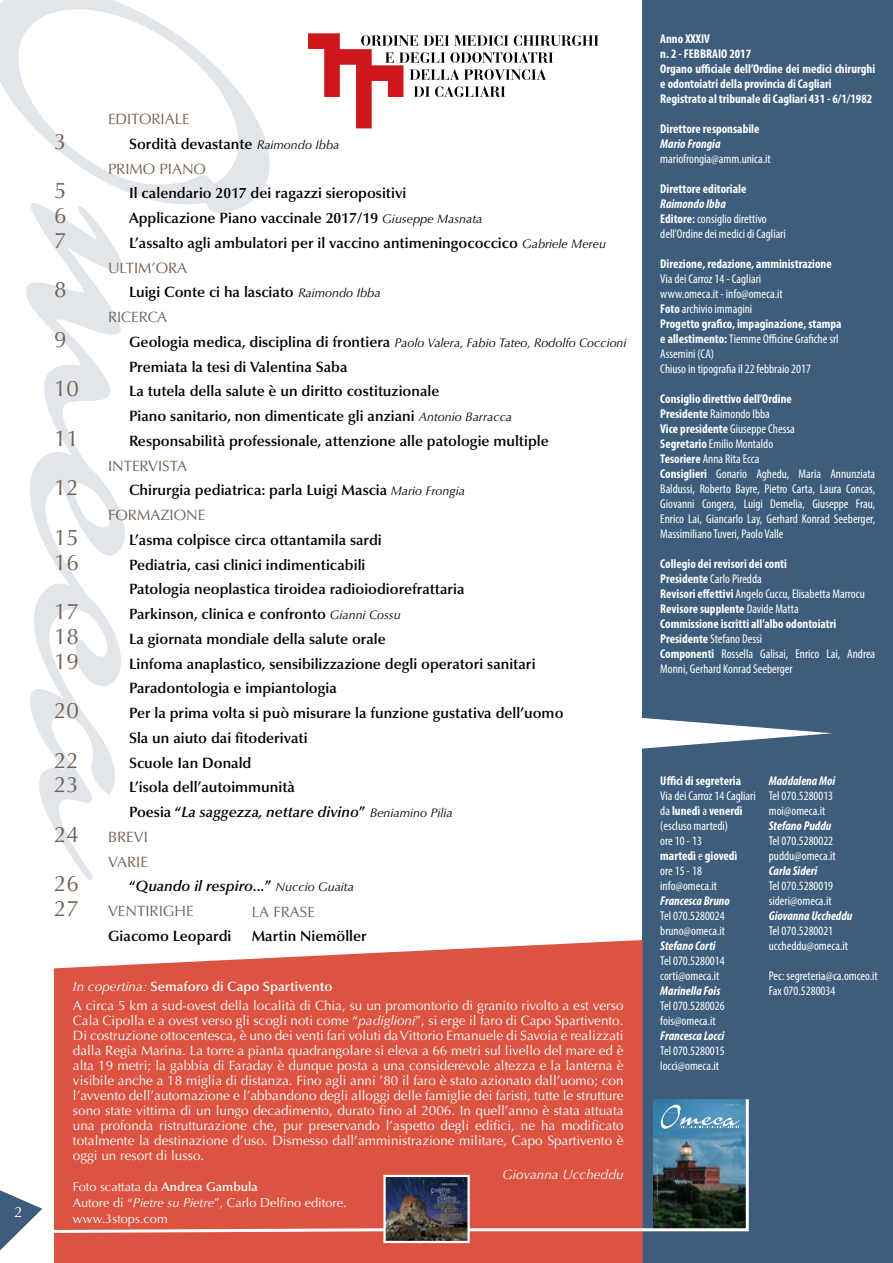
<style>
.page{position:relative;width:893px;height:1263px;background:#fff}
.page>*{position:absolute;margin:0;border:0;box-sizing:border-box;transform-origin:0 0}
.t1{font:22.5px "Optima LT Std";color:#736052}
.t2{font:600 15px/24.8px "Optima LT Std";color:#000}
.t3{font:15px/24.8px "Optima LT Std";color:#736052}
.t4{font:italic 600 15px "Optima LT Std";color:#000}
.t5{font:15px "Optima LT Std";color:#fff}
.t6{font:13.5px/15px "Optima LT Std";color:#fff}
.t7{font:italic 13.5px "Optima LT Std";color:#fff}
.t8{font:condensed 12.75px/15px "Myriad Pro";color:#fff}
.t9{font:700 condensed 12.75px/15px "Myriad Pro";color:#fff}
.t10{font:italic 700 condensed 12.75px "Myriad Pro";color:#fff}
.t11{font:12.75px/16.2px "Optima LT Std";color:#fff}
.t12{font:italic 12.45px "Optima LT Std";color:#000}
.s1{font-weight:400;font-style:italic;font-size:12.45px}
.s2{font-weight:400;color:#736052}
.s3{font-weight:600;font-style:normal;font-size:15px}
.s4{font-style:italic}
.s5{font-style:normal}
.s6{font-weight:400;font-size:12.45px}
.s7{font-weight:600}
.s8{font-weight:700;font-style:italic}
.s9{font-weight:700}
.s10{font-weight:400}
</style>
<div class="page">
<div style="left:643px;top:0;width:250px;height:1263px;background:#3e5d7c"></div>
<svg style="left:0;top:0;width:270px;height:213px"></svg>
<svg style="left:26px;top:203px;width:99px;height:677px"></svg>
<svg style="left:54px;top:940px;width:589px;height:323px;background:#de604f"></svg>
<svg style="left:642px;top:717px;width:190px;height:33px"></svg>
<svg style="left:308px;top:33px;width:290px;height:95px"></svg>
<svg style="left:54px;top:1096px;width:695px;height:138px;background:#c5594d"></svg>
<img style="left:382px;top:1174px;width:89px;height:70px">
<svg style="left:0;top:1190px;width:42px;height:61px"></svg>
<p class="t5" style="left:15px;top:1203px;width:10px">2</p>
<p class="t3" style="left:108px;top:107px;width:83px">EDITORIALE</p>
<h1 class="t1" style="left:54px;top:128px;width:14px">3</h1>
<p class="t2" style="left:108px;top:132px;width:233px;text-indent:21px">Sordità devastante <span class="s1">Raimondo Ibba<br></span><span class="s2">PRIMO PIANO</span></p>
<h1 class="t1" style="left:54px;top:178px;width:14px">5</h1>
<p class="t2" style="left:129px;top:181px;width:279px">Il calendario 2017 dei ragazzi sieropositivi</p>
<h1 class="t1" style="left:54px;top:202px;width:14px">6</h1>
<p class="t2" style="left:129px;top:206px;width:355px">Applicazione Piano vaccinale 2017/19 <span class="s1">Giuseppe Masnata</span></p>
<h1 class="t1" style="left:54px;top:227px;width:14px">7</h1>
<p class="t2" style="left:108px;top:231px;width:499px;text-indent:21px">L’assalto agli ambulatori per il vaccino antimeningococcico <span class="s1">Gabriele Mereu<br></span><span class="s2">ULTIM’ORA</span></p>
<h1 class="t1" style="left:54px;top:277px;width:14px">8</h1>
<p class="t2" style="left:108px;top:280px;width:274px;text-indent:21px">Luigi Conte ci ha lasciato <span class="s1">Raimondo Ibba<br></span><span class="s2">RICERCA</span></p>
<h1 class="t1" style="left:54px;top:326px;width:14px">9</h1>
<p class="t12" style="left:129px;top:335px;width:499px"><span class="s3">Geologia medica, disciplina di frontiera</span> Paolo Valera, Fabio Tateo, Rodolfo Coccioni</p>
<p class="t2" style="left:129px;top:354px;width:220px">Premiata la tesi di Valentina Saba</p>
<h1 class="t1" style="left:54px;top:376px;width:26px">10</h1>
<p class="t2" style="left:129px;top:379px;width:385px">La tutela della salute è un diritto costituzionale<br>Piano sanitario, non dimenticate gli anziani <span class="s1">Antonio Barracca</span></p>
<h1 class="t1" style="left:54px;top:425px;width:26px">11</h1>
<p class="t2" style="left:129px;top:429px;width:421px">Responsabilità professionale, attenzione alle patologie multiple</p>
<p class="t3" style="left:108px;top:453px;width:80px">INTERVISTA</p>
<h1 class="t1" style="left:54px;top:475px;width:26px">12</h1>
<p class="t2" style="left:108px;top:478px;width:358px;text-indent:21px">Chirurgia pediatrica: parla Luigi Mascia <span class="s1">Mario Frongia<br></span><span class="s2">FORMAZIONE</span></p>
<h1 class="t1" style="left:54px;top:524px;width:26px">15</h1>
<p class="t2" style="left:129px;top:528px;width:254px">L’asma colpisce circa ottantamila sardi</p>
<h1 class="t1" style="left:54px;top:549px;width:26px">16</h1>
<p class="t2" style="left:129px;top:552px;width:337px">Pediatria, casi clinici indimenticabili<br>Patologia neoplastica tiroidea radioiodiorefrattaria</p>
<h1 class="t1" style="left:54px;top:598px;width:26px">17</h1>
<p class="t2" style="left:129px;top:602px;width:273px">Parkinson, clinica e confronto <span class="s1">Gianni Cossu</span></p>
<h1 class="t1" style="left:54px;top:623px;width:26px">18</h1>
<p class="t2" style="left:129px;top:627px;width:258px">La giornata mondiale della salute orale</p>
<h1 class="t1" style="left:54px;top:648px;width:26px">19</h1>
<p class="t2" style="left:129px;top:651px;width:408px">Linfoma anaplastico, sensibilizzazione degli operatori sanitari<br>Paradontologia e impiantologia</p>
<h1 class="t1" style="left:54px;top:697px;width:26px">20</h1>
<p class="t2" style="left:129px;top:701px;width:436px">Per la prima volta si può misurare la funzione gustativa dell’uomo<br>Sla un aiuto dai fitoderivati</p>
<h1 class="t1" style="left:54px;top:747px;width:26px">22</h1>
<p class="t2" style="left:129px;top:750px;width:124px">Scuole Ian Donald</p>
<h1 class="t1" style="left:54px;top:772px;width:26px">23</h1>
<p class="t2" style="left:129px;top:775px;width:325px">L’isola dell’autoimmunità<br>Poesia “<span class="s4">La saggezza, nettare divino</span>” <span class="s1">Beniamino Pilia</span></p>
<h1 class="t1" style="left:54px;top:821px;width:26px">24</h1>
<p class="t3" style="left:108px;top:825px;width:41px">BREVI<br>VARIE</p>
<h1 class="t1" style="left:54px;top:871px;width:26px">26</h1>
<p class="t4" style="left:129px;top:878px;width:226px"><span class="s5">“</span>Quando il respiro...<span class="s5">”</span> <span class="s6">Nuccio Guaita</span></p>
<h1 class="t1" style="left:54px;top:895px;width:26px">27</h1>
<p class="t3" style="left:108px;top:899px;width:87px">VENTIRIGHE</p>
<p class="t2" style="left:108px;top:924px;width:125px">Giacomo Leopardi</p>
<p class="t3" style="left:252px;top:899px;width:65px">LA FRASE</p>
<p class="t2" style="left:252px;top:924px;width:116px">Martin Niemöller</p>
<p class="t6" style="left:73px;top:977px;width:552px;line-height:19.2px"><span class="s4">In copertina:</span> <span class="s7">Semaforo di Capo Spartivento<br></span>A circa 5 km a sud-ovest della località di Chia, su un promontorio di granito rivolto a est verso</p>
<p class="t6" style="left:73px;top:1013px;width:552px;text-align:justify">Cala Cipolla e a ovest verso gli scogli noti come “<span class="s4">padiglioni</span>”, si erge il faro di Capo Spartivento.<br>Di costruzione ottocentesca, è uno dei venti fari voluti da Vittorio Emanuele di Savoia e realizzati dalla Regia Marina. La torre a pianta quadrangolare si eleva a 66 metri sul livello del mare ed è alta 19 metri; la gabbia di Faraday è dunque posta a una considerevole altezza e la lanterna è visibile anche a 18 miglia di distanza. Fino agli anni ’80 il faro è stato azionato dall’uomo; con l’avvento dell’automazione e l’abbandono degli alloggi delle famiglie dei faristi, tutte le strutture sono state vittima di un lungo decadimento, durato fino al 2006. In quell’anno è stata attuata una profonda ristrutturazione che, pur preservando l’aspetto degli edifici, ne ha modificato totalmente la destinazione d’uso. Dismesso dall’amministrazione militare, Capo Spartivento è oggi un resort di lusso.</p>
<p class="t7" style="left:502px;top:1167px;width:123px">Giovanna Uccheddu</p>
<p class="t11" style="left:73px;top:1178px;width:275px">Foto scattata da <span class="s7">Andrea Gambula<br></span>Autore di “<span class="s4">Pietre su Pietre</span>”, Carlo Delfino editore. www.3stops.com</p>
<p class="t9" style="left:660px;top:31px;width:216px">Anno XXXIV<br>n. 2 - FEBBRAIO 2017<br>Organo ufficiale dell’Ordine dei medici chirurghi e odontoiatri della provincia di Cagliari Registrato al tribunale di Cagliari 431 - 6/1/1982</p>
<p class="t9" style="left:660px;top:121px;width:101px">Direttore responsabile</p>
<p class="t10" style="left:660px;top:136px;width:62px">Mario Frongia</p>
<p class="t8" style="left:660px;top:151px;width:112px">mariofrongia@amm.unica.it</p>
<p class="t9" style="left:660px;top:181px;width:88px">Direttore editoriale</p>
<p class="t8" style="left:660px;top:196px;width:127px"><span class="s8">Raimondo Ibba<br></span><span class="s9">Editore:</span> consiglio direttivo dell’Ordine dei medici di Cagliari</p>
<p class="t9" style="left:660px;top:256px;width:173px">Direzione, redazione, amministrazione</p>
<p class="t8" style="left:660px;top:271px;width:183px">Via dei Carroz 14 - Cagliari<br>www.omeca.it - info@omeca.it<br><span class="s9">Foto</span> archivio immagini<br><span class="s9">Progetto grafico, impaginazione, stampa e allestimento:</span> Tiemme Officine Grafiche srl<br>Assemini (CA)<br>Chiuso in tipografia il 22 febbraio 2017</p>
<p class="t8" style="left:660px;top:391px;width:216px"><span class="s9">Consiglio direttivo dell’Ordine<br>Presidente</span> Raimondo Ibba<br><span class="s9">Vice presidente</span> Giuseppe Chessa<br><span class="s9">Segretario</span> Emilio Montaldo<br><span class="s9">Tesoriere</span> Anna Rita Ecca<br><span class="s9">Consiglieri</span> Gonario Aghedu, Maria Annunziata Baldussi, Roberto Bayre, Pietro Carta, Laura Concas, Giovanni Congera, Luigi Demelia, Giuseppe Frau, Enrico Lai, Giancarlo Lay, Gerhard Konrad Seeberger, Massimiliano Tuveri, Paolo Valle</p>
<p class="t9" style="left:660px;top:556px;width:216px">Collegio dei revisori dei conti<br>Presidente <span class="s10">Carlo Piredda<br></span>Revisori effettivi <span class="s10">Angelo Cuccu, Elisabetta Marrocu </span>Revisore supplente <span class="s10">Davide Matta<br></span>Commissione iscritti all’albo odontoiatri Presidente <span class="s10">Stefano Dessì<br></span>Componenti <span class="s10">Rossella Galisai, Enrico Lai, Andrea Monni, Gerhard Konrad Seeberger</span></p>
<p class="t9" style="left:660px;top:773px;width:82px">Uffici di segreteria</p>
<p class="t8" style="left:660px;top:788px;width:97px">Via dei Carroz 14 Cagliari da <span class="s9">lunedì</span> a <span class="s9">venerdì </span>(escluso martedì)<br>ore 10 - 13<br><span class="s9">martedì</span> e <span class="s9">giovedì<br></span>ore 15 - 18 info@omeca.it</p>
<p class="t10" style="left:660px;top:893px;width:71px">Francesca Bruno</p>
<p class="t8" style="left:660px;top:908px;width:66px">Tel 070.5280024 bruno@omeca.it</p>
<p class="t10" style="left:660px;top:938px;width:57px">Stefano Corti</p>
<p class="t8" style="left:660px;top:953px;width:66px">Tel 070.5280014 corti@omeca.it</p>
<p class="t10" style="left:660px;top:983px;width:62px">Marinella Fois</p>
<p class="t8" style="left:660px;top:998px;width:66px">Tel 070.5280026 fois@omeca.it</p>
<p class="t10" style="left:660px;top:1028px;width:65px">Francesca Locci</p>
<p class="t8" style="left:660px;top:1043px;width:66px">Tel 070.5280015 locci@omeca.it</p>
<p class="t10" style="left:769px;top:773px;width:68px">Maddalena Moi</p>
<p class="t8" style="left:769px;top:788px;width:66px">Tel 070.5280013 moi@omeca.it</p>
<p class="t10" style="left:769px;top:818px;width:64px">Stefano Puddu</p>
<p class="t8" style="left:769px;top:833px;width:68px">Tel 070.5280022 puddu@omeca.it</p>
<p class="t10" style="left:769px;top:862px;width:50px">Carla Sideri</p>
<p class="t8" style="left:769px;top:878px;width:66px">Tel 070.5280019 sideri@omeca.it</p>
<p class="t10" style="left:769px;top:907px;width:85px">Giovanna Uccheddu</p>
<p class="t8" style="left:769px;top:923px;width:81px">Tel 070.5280021 uccheddu@omeca.it</p>
<p class="t8" style="left:769px;top:968px;width:110px">Pec: segreteria@ca.omceo.it<br>Fax 070.5280034</p>
</div>
